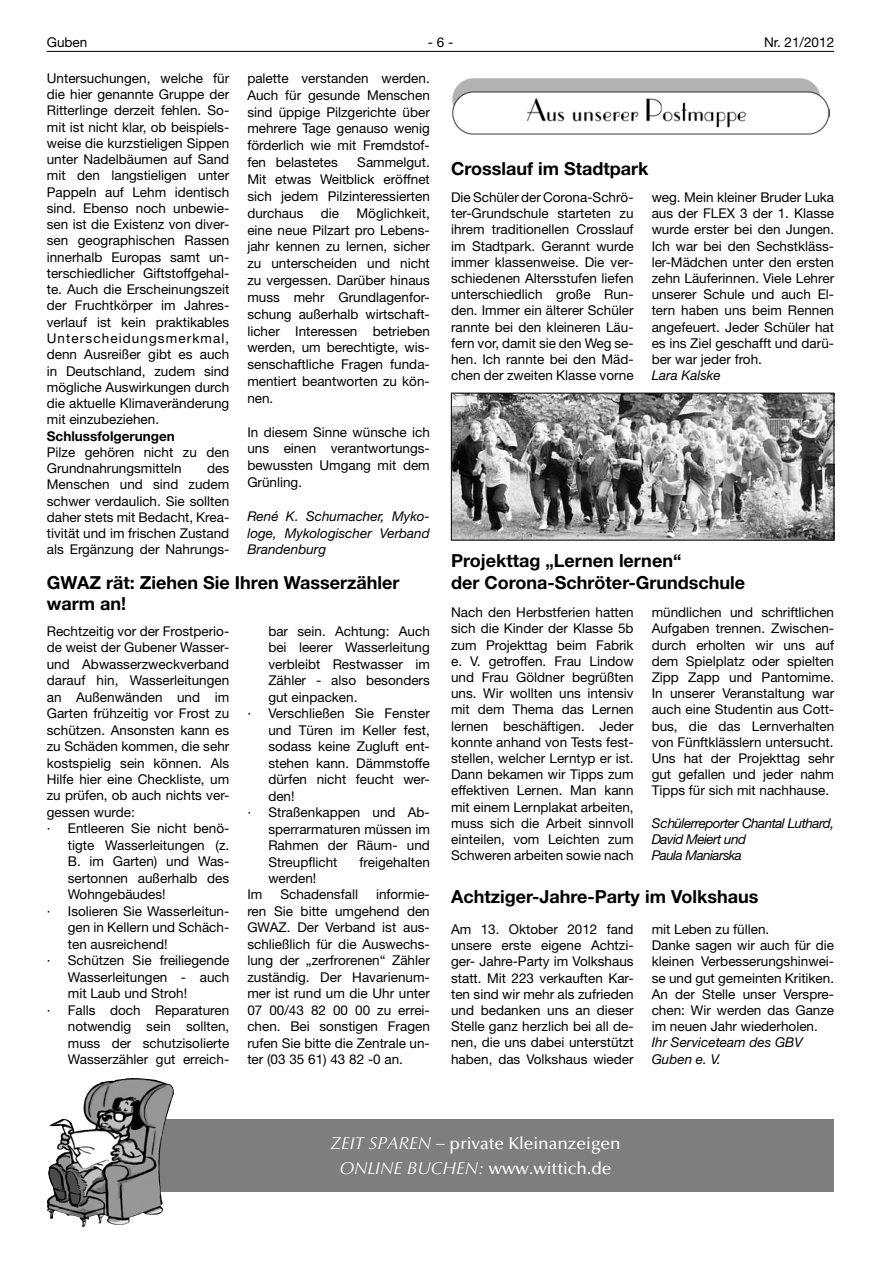
<style>
.page{position:relative;width:881px;height:1263px;background:#fff}
.page>*{position:absolute;margin:0;border:0;box-sizing:border-box;transform-origin:0 0}
.t1{font:700 18px/21.6px "Helvetica Neue LT";color:#000}
.t2{font:500 17.25px/24.9px "Optima LT";color:#fff;text-align:center}
.t3{font:13.5px/16.2px "Helvetica Neue LT";color:#000;text-align:justify}
.t4{font:italic 13.5px/16.8px "Helvetica Neue LT";color:#000;text-align:justify}
.t5{font:italic 13.5px/16.2px "Helvetica Neue LT";letter-spacing:-.04em;color:#000}
.t6{font:700 13.5px "Helvetica Neue LT";color:#000}
.s1{font-weight:400;font-style:italic}
</style>
<div class="page">
<hr style="left:47px;top:51px;width:786px;height:1px;background:#000">
<img style="left:452px;top:78px;width:377px;height:57px">
<img style="left:453px;top:395px;width:378px;height:143px">
<div style="left:451px;top:393px;width:382px;height:147px;border:1px solid #000"></div>
<div style="left:156px;top:1119px;width:677px;height:73px;background:#7e7e7e"></div>
<img style="left:47px;top:1078px;width:82px;height:133px">
<p class="t3" style="left:47px;top:34px;width:42px">Guben</p>
<p class="t3" style="left:427px;top:34px;width:27px">- 6 -</p>
<p class="t3" style="left:763px;top:34px;width:72px">Nr. 21/2012</p>
<p class="t3" style="left:47px;top:70px;width:184px">Untersuchungen, welche für die hier genannte Gruppe der Ritterlinge derzeit fehlen. So&shy;mit ist nicht klar, ob beispiels&shy;weise die kurzstieligen Sippen unter Nadelbäumen auf Sand mit den langstieligen unter Pappeln auf Lehm identisch sind. Ebenso noch unbewie&shy;sen ist die Existenz von diver&shy;sen geographischen Rassen innerhalb Europas samt un&shy;terschiedlicher Giftstoffgehal&shy;te. Auch die Erscheinungszeit der Fruchtkörper im Jahres&shy;verlauf ist kein praktikables Unterscheidungsmerkmal, denn Ausreißer gibt es auch in Deutschland, zudem sind mögliche Auswirkungen durch die aktuelle Klimaveränderung mit einzubeziehen.</p>
<p class="t6" style="left:47px;top:427px;width:129px">Schlussfolgerungen</p>
<p class="t3" style="left:47px;top:444px;width:184px">Pilze gehören nicht zu den<br>Grundnahrungsmitteln</p>
<p class="t3" style="left:247px;top:70px;width:184px;line-height:16.8px">palette verstanden werden.<br>Auch für gesunde Menschen sind üppige Pilzgerichte über mehrere Tage genauso wenig förderlich wie mit Fremdstof&shy;fen belastetes</p>
<p class="t3" style="left:247px;top:154px;width:184px;line-height:16.8px;text-indent:110px">Sammelgut.<br>Mit etwas Weitblick eröffnet sich jedem Pilzinteressierten durchaus</p>
<h1 class="t1" style="left:451px;top:157px;width:199px">Crosslauf im Stadtpark</h1>
<p class="t3" style="left:451px;top:189px;width:184px">Die Schüler der Corona-Schrö&shy;ter-Grundschule starteten zu ihrem traditionellen Crosslauf im Stadtpark. Gerannt wurde immer klassenweise. Die ver&shy;schiedenen Altersstufen liefen unterschiedlich große Run&shy;den. Immer ein älterer Schüler rannte bei den kleineren Läu&shy;fern vor, damit sie den Weg se&shy;hen. Ich rannte bei den Mäd&shy;chen der zweiten Klasse vorne</p>
<p class="t3" style="left:651px;top:189px;width:184px">weg. Mein kleiner Bruder Luka aus der FLEX 3 der 1. Klasse wurde erster bei den Jungen.<br>Ich war bei den Sechstkläss&shy;ler-Mädchen unter den ersten zehn Läuferinnen. Viele Lehrer unserer Schule und auch El&shy;tern haben uns beim Rennen angefeuert. Jeder Schüler hat es ins Ziel geschafft und darü&shy;ber war jeder froh.</p>
<p class="t3" style="left:247px;top:204px;width:184px;line-height:16.8px;text-indent:109px">Möglichkeit, eine neue Pilzart pro Lebens&shy;jahr kennen zu lernen, sicher zu unterscheiden und nicht zu vergessen. Darüber hinaus muss mehr Grundlagenfor&shy;schung außerhalb wirtschaft&shy;licher Interessen betrieben werden, um berechtigte, wis&shy;senschaftliche Fragen funda&shy;mentiert beantworten zu kön&shy;nen.</p>
<p class="t3" style="left:247px;top:423px;width:184px;line-height:16.8px">In diesem Sinne wünsche ich uns einen verantwortungs&shy;bewussten Umgang mit dem Grünling.</p>
<p class="t4" style="left:247px;top:507px;width:184px">René K. Schumacher, Myko&shy;loge, Mykologischer Verband Brandenburg</p>
<p class="t3" style="left:321px;top:205px;width:20px">die</p>
<p class="t4" style="left:651px;top:367px;width:71px">Lara Kalske</p>
<p class="t3" style="left:47px;top:460px;width:184px;text-indent:160px">des Menschen und sind zudem schwer verdaulich. Sie sollten daher stets mit Bedacht, Krea&shy;tivität und im frischen Zustand als Ergänzung der Nahrungs-</p>
<h1 class="t1" style="left:451px;top:550px;width:295px">Projekttag „Lernen lernen“<br>der Corona-Schröter-Grundschule</h1>
<p class="t3" style="left:451px;top:604px;width:184px">Nach den Herbstferien hatten sich die Kinder der Klasse 5b zum Projekttag beim Fabrik e. V. getroffen. Frau Lindow und Frau Göldner begrüßten uns. Wir wollten uns intensiv mit dem Thema das Lernen lernen beschäftigen. Jeder konnte anhand von Tests fest&shy;stellen, welcher Lerntyp er ist.<br>Dann bekamen wir Tipps zum effektiven Lernen. Man kann mit einem Lernplakat arbeiten, muss sich die Arbeit sinnvoll einteilen, vom Leichten zum Schweren arbeiten sowie nach</p>
<p class="t3" style="left:651px;top:604px;width:184px">mündlichen und schriftlichen Aufgaben trennen. Zwischen&shy;durch erholten wir uns auf dem Spielplatz oder spielten Zipp Zapp und Pantomime.<br>In unserer Veranstaltung war auch eine Studentin aus Cott&shy;bus, die das Lernverhalten von Fünftklässlern untersucht.<br>Uns hat der Projekttag sehr gut gefallen und jeder nahm Tipps für sich mit nachhause.</p>
<h1 class="t1" style="left:47px;top:571px;width:354px">GWAZ rät: Ziehen Sie Ihren Wasserzähler warm an!</h1>
<p class="t3" style="left:47px;top:623px;width:184px">Rechtzeitig vor der Frostperio-</p>
<p class="t3" style="left:47px;top:639px;width:184px">de weist der Gubener Wasser-</p>
<p class="t3" style="left:47px;top:656px;width:184px">und Abwasserzweckverband</p>
<p class="t3" style="left:47px;top:672px;width:184px">darauf hin, Wasserleitungen</p>
<p class="t3" style="left:47px;top:688px;width:184px">an Außenwänden und im</p>
<p class="t3" style="left:47px;top:705px;width:184px">Garten frühzeitig vor Frost zu</p>
<p class="t3" style="left:47px;top:721px;width:184px">schützen. Ansonsten kann es</p>
<p class="t3" style="left:47px;top:738px;width:184px">zu Schäden kommen, die sehr</p>
<p class="t3" style="left:47px;top:754px;width:184px">kostspielig sein können. Als</p>
<p class="t3" style="left:47px;top:771px;width:184px">Hilfe hier eine Checkliste, um</p>
<p class="t3" style="left:47px;top:787px;width:184px">zu prüfen, ob auch nichts ver-</p>
<p class="t3" style="left:47px;top:804px;width:90px">gessen wurde:</p>
<p class="t3" style="left:47px;top:820px;width:184px">· Entleeren Sie nicht benö-</p>
<p class="t3" style="left:68px;top:837px;width:163px">tigte Wasserleitungen (z.</p>
<p class="t3" style="left:68px;top:853px;width:163px">B. im Garten) und Was-</p>
<p class="t3" style="left:68px;top:870px;width:163px">sertonnen außerhalb des</p>
<p class="t3" style="left:68px;top:886px;width:99px">Wohngebäudes!</p>
<p class="t3" style="left:47px;top:903px;width:184px">· Isolieren Sie Wasserleitun-</p>
<p class="t3" style="left:68px;top:919px;width:163px">gen in Kellern und Schäch-</p>
<p class="t3" style="left:68px;top:935px;width:101px">ten ausreichend!</p>
<p class="t3" style="left:47px;top:952px;width:184px">· Schützen Sie freiliegende</p>
<p class="t3" style="left:68px;top:968px;width:163px">Wasserleitungen - auch</p>
<p class="t3" style="left:68px;top:985px;width:121px">mit Laub und Stroh!</p>
<p class="t3" style="left:47px;top:1001px;width:184px">· Falls doch Reparaturen</p>
<p class="t3" style="left:68px;top:1018px;width:163px">notwendig sein sollten,</p>
<p class="t3" style="left:68px;top:1034px;width:163px">muss der schutzisolierte</p>
<p class="t3" style="left:68px;top:1051px;width:163px">Wasserzähler gut erreich-</p>
<p class="t3" style="left:268px;top:623px;width:163px">bar sein. Achtung: Auch</p>
<p class="t3" style="left:268px;top:639px;width:163px">bei leerer Wasserleitung</p>
<p class="t3" style="left:268px;top:656px;width:163px">verbleibt Restwasser im</p>
<p class="t3" style="left:268px;top:672px;width:163px">Zähler - also besonders</p>
<p class="t3" style="left:268px;top:689px;width:91px">gut einpacken.</p>
<p class="t3" style="left:247px;top:705px;width:184px">· Verschließen Sie Fenster</p>
<p class="t3" style="left:268px;top:722px;width:163px">und Türen im Keller fest,</p>
<p class="t3" style="left:268px;top:738px;width:163px">sodass keine Zugluft ent-</p>
<p class="t3" style="left:268px;top:755px;width:163px">stehen kann. Dämmstoffe</p>
<p class="t3" style="left:268px;top:771px;width:163px">dürfen nicht feucht wer-</p>
<p class="t3" style="left:268px;top:787px;width:28px">den!</p>
<p class="t3" style="left:247px;top:804px;width:184px">· Straßenkappen und Ab-</p>
<p class="t3" style="left:268px;top:820px;width:163px">sperrarmaturen müssen im</p>
<p class="t3" style="left:268px;top:837px;width:163px">Rahmen der Räum- und</p>
<p class="t3" style="left:268px;top:853px;width:71px">Streupflicht</p>
<p class="t3" style="left:359px;top:853px;width:72px">freigehalten</p>
<p class="t3" style="left:268px;top:870px;width:49px">werden!</p>
<p class="t3" style="left:247px;top:886px;width:17px">Im</p>
<p class="t3" style="left:280px;top:886px;width:79px">Schadensfall</p>
<p class="t5" style="left:651px;top:815px;width:184px">Schülerreporter Chantal Luthard,<br>David Meiert und<br>Paula Maniarska</p>
<h1 class="t1" style="left:451px;top:885px;width:308px">Achtziger-Jahre-Party im Volkshaus</h1>
<p class="t3" style="left:451px;top:921px;width:184px">Am 13. Oktober 2012 fand unsere erste eigene Achtzi&shy;ger- Jahre-Party im Volkshaus statt. Mit 223 verkauften Kar&shy;ten sind wir mehr als zufrieden und bedanken uns an dieser Stelle ganz herzlich bei all de&shy;nen, die uns dabei unterstützt haben, das Volkshaus wieder</p>
<p class="t3" style="left:651px;top:921px;width:184px;text-align:left">mit Leben zu füllen.<br>Danke sagen wir auch für die kleinen Verbesserungshinwei&shy;se und gut gemeinten Kritiken.<br>An der Stelle unser Verspre&shy;chen: Wir werden das Ganze im neuen Jahr wiederholen.</p>
<p class="t3" style="left:247px;top:886px;width:184px;text-indent:129px">informie&shy;ren Sie bitte umgehend den GWAZ. Der Verband ist aus&shy;schließlich für die Auswechs&shy;lung der „zerfrorenen“ Zähler zuständig. Der Havarienum&shy;mer ist rund um die Uhr unter 07 00/43 82 00 00 zu errei&shy;chen. Bei sonstigen Fragen rufen Sie bitte die Zentrale un&shy;ter (03 35 61) 43 82 -0 an.</p>
<p class="t4" style="left:651px;top:1034px;width:152px;line-height:16.2px">Ihr Serviceteam des GBV<br>Guben e. V.</p>
<p class="t2" style="left:330px;top:1131px;width:291px"><span class="s1">ZEIT SPAREN –</span> private Kleinanzeigen<br><span class="s1">ONLINE BUCHEN:</span> www.wittich.de</p>
</div>
